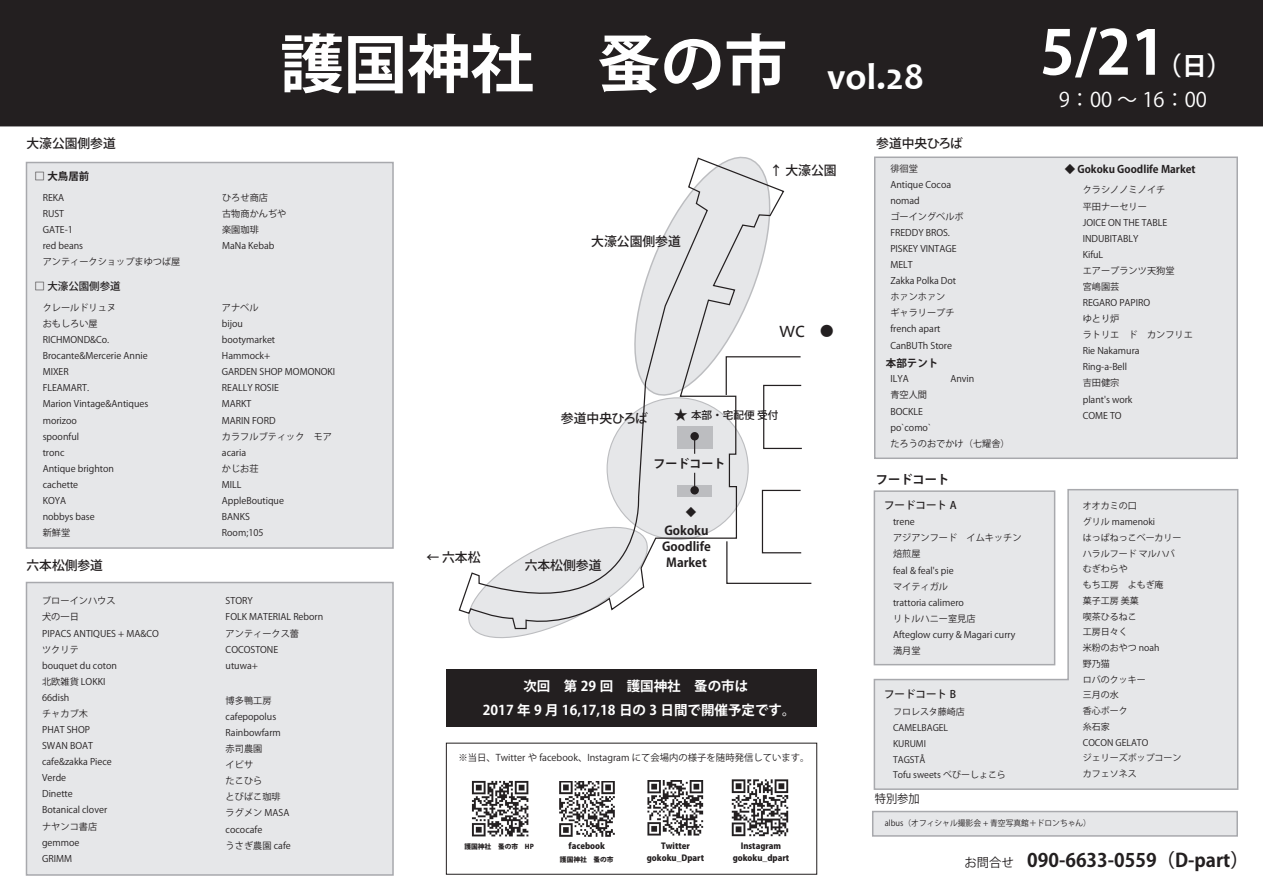
<style>
.page{position:relative;width:1263px;height:893px;background:#fff}
.page>*{position:absolute;margin:0;border:0;box-sizing:border-box;transform-origin:0 0}
.t1{font:700 63.45px "Koz Go Pro";color:#fff}
.t2{font:700 60.6px "Koz Go Pr 6 N";color:#fff}
.t3{font:700 25.2px "Koz Go Pr 6 N";color:#fff}
.t4{font:20.4px "Koz Go Pr 6 N";color:#231f20}
.t5{font:20.25px "Koz Go Pro";color:#fff}
.t6{font:700 18.6px "Koz Go Pro";color:#231f20}
.t7{font:700 13.5px/23.7px "Koz Go Pr 6 N";color:#fff;text-align:center}
.t8{font:13.5px "Koz Go Pr 6 N";color:#231f20}
.t9{font:500 12.9px "Koz Go Pro";color:#231f20}
.t10{font:500 12.75px "Koz Go Pro";color:#231f20}
.t11{font:700 12.3px/15.8px "Koz Go Pr 6 N";color:#231f20;text-align:center}
.t12{font:700 12.3px "Koz Go Pro";color:#231f20}
.t13{font:700 12px "Koz Go Pro";color:#231f20}
.t14{font:11.7px "Koz Go Pro";color:#231f20;scale:.96 1}
.t15{font:500 10.65px "Koz Go Pr 6 N";color:#231f20}
.t16{font:700 10.5px "Koz Go Pr 6 N";color:#231f20}
.t17{font:500 10.5px "Koz Go Pr 6 N";color:#231f20}
.t18{font:500 10.5px "Koz Go Pro";color:#231f20}
.t19{font:700 10.5px "Koz Go Pro";color:#231f20}
.t20{font:9.3px "Koz Go Pr 6 N";color:#231f20}
.t21{font:9.15px/16px "Koz Go Pr 6 N";color:#231f20}
.t22{font:9px/15.8px "Koz Go Pr 6 N";color:#231f20}
.t23{font:800 8.4px "Koz Go Pr 6 N";color:#231f20}
.t24{font:8.1px "Koz Go Pr 6 N";color:#231f20;scale:.96 1}
.t25{font:800 6.75px "Koz Go Pr 6 N";color:#231f20}
.s1{font-family:"Candara";font-size:37.8px}
.s2{font-family:"Koz Go Pr 6 N";font-weight:700}
.s3{font-weight:400;font-size:13.95px}
.s4{font-weight:400;font-size:12.45px}
</style>
<div class="page">
<hr style="left:0;top:126px;width:1263px;height:1px;background:#231f20">
<svg style="left:473px;top:630px;width:72px;height:9px"></svg>
<svg style="left:458px;top:419px;width:291px;height:211px"></svg>
<svg style="left:726px;top:489px;width:86px;height:96px"></svg>
<div style="left:446px;top:743px;width:371px;height:132px;border:1px solid #231f20"></div>
<div style="left:446px;top:669px;width:371px;height:57px;background:#231f20"></div>
<svg style="left:627px;top:156px;width:175px;height:298px"></svg>
<div style="left:690px;top:432px;width:9px;height:8px;background:#231f20;border-radius:50%"></div>
<svg style="left:694px;top:473px;width:1px;height:13px"></svg>
<div style="left:690px;top:486px;width:9px;height:8px;background:#231f20;border-radius:50%"></div>
<div style="left:874px;top:157px;width:364px;height:302px;background:#e6e7e9;border:2px solid #a8a9ad"></div>
<div style="left:872px;top:811px;width:366px;height:26px;background:#e6e7e9;border:2px solid #a8a9ad"></div>
<div style="left:873px;top:489px;width:366px;height:301px;background:#e6e7e9"></div>
<div style="left:26px;top:162px;width:368px;height:387px;background:#e6e7e9;border:2px solid #a8a9ad"></div>
<div style="left:25px;top:581px;width:369px;height:295px;background:#e6e7e9"></div>
<img style="left:559px;top:781px;width:55px;height:55px">
<img style="left:648px;top:781px;width:55px;height:55px">
<img style="left:732px;top:780px;width:56px;height:56px">
<img style="left:471px;top:780px;width:58px;height:57px">
<div style="left:0;top:0;width:1263px;height:126px;background:#231f20"></div>
<h3 class="t10" style="left:26px;top:136px;width:91px">大濠公園側参道</h3>
<h1 class="t1" style="left:280px;top:23px;width:645px">護国神社　蚤の市 <span class="s1">vol.28</span></h1>
<h2 class="t2" style="left:1040px;top:18px;width:127px">5/21</h2>
<h3 class="t3" style="left:1156px;top:51px;width:77px">（日）</h3>
<h3 class="t5" style="left:1059px;top:86px;width:150px">9：00 ～ 16：00</h3>
<h3 class="t10" style="left:876px;top:136px;width:88px">参道中央ひろば</h3>
<p class="t16" style="left:35px;top:170px;width:56px">□ 大鳥居前</p>
<p class="t21" style="left:43px;top:189px;width:139px">REKA<br>RUST<br>GATE-1<br>red beans<br>アンティークショップまゆつば屋</p>
<p class="t18" style="left:35px;top:279px;width:88px"><span class="s2">□</span> 大濠公園側参道</p>
<p class="t21" style="left:222px;top:189px;width:66px">ひろせ商店<br>古物商かんぢや楽園珈琲<br>MaNa Kebab</p>
<p class="t21" style="left:43px;top:300px;width:107px">クレールドリュヌ<br>おもしろい屋<br>RICHMOND&amp;Co.<br>Brocante&amp;Mercerie Annie<br>MIXER<br>FLEAMART.<br>Marion Vintage&amp;Antiques morizoo<br>spoonful<br>tronc<br>Antique brighton cachette<br>KOYA<br>nobbys base<br>新鮮堂</p>
<p class="t21" style="left:222px;top:300px;width:115px">アナベル<br>bijou<br>bootymarket<br>Hammock+<br>GARDEN SHOP MOMONOKI<br>REALLY ROSIE<br>MARKT<br>MARIN FORD<br>カラフルブティック　モアacaria<br>かじお荘<br>MILL<br>AppleBoutique<br>BANKS<br>Room;105</p>
<h3 class="t10" style="left:26px;top:557px;width:78px">六本松側参道</h3>
<p class="t21" style="left:42px;top:593px;width:118px">ブローインハウス<br>犬の一日<br>PIPACS ANTIQUES + MA&amp;COツクリテ<br>bouquet du coton<br>北欧雑貨 LOKKI<br>66dish<br>チャカブ木<br>PHAT SHOP<br>SWAN BOAT<br>cafe&amp;zakka Piece<br>Verde<br>Dinette<br>Botanical clover<br>ナヤンコ書店<br>gemmoe<br>GRIMM</p>
<p class="t21" style="left:226px;top:593px;width:99px">STORY<br>FOLK MATERIAL Rebornアンティークス蕾<br>COCOSTONE<br>utuwa+</p>
<p class="t21" style="left:226px;top:693px;width:67px">博多鴨工房cafepopolus<br>Rainbowfarm赤司農園<br>イビサ<br>たこひら<br>とびばこ珈琲ラグメン MASA cococafe<br>うさぎ農園 cafe</p>
<h3 class="t9" style="left:591px;top:233px;width:91px">大濠公園側参道</h3>
<h3 class="t9" style="left:770px;top:162px;width:68px">↑ 大濠公園</h3>
<h3 class="t4" style="left:779px;top:318px;width:28px">wc</h3>
<h3 class="t8" style="left:820px;top:323px;width:15px">●</h3>
<h3 class="t9" style="left:561px;top:410px;width:89px">参道中央ひろば</h3>
<p class="t15" style="left:674px;top:409px;width:106px"><span class="s3">★</span> 本部・宅配便 受付</p>
<h3 class="t13" style="left:653px;top:456px;width:73px">フードコート</h3>
<p class="t16" style="left:686px;top:506px;width:12px">◆</p>
<h3 class="t9" style="left:426px;top:549px;width:56px">← 六本松</h3>
<h3 class="t9" style="left:525px;top:557px;width:78px">六本松側参道</h3>
<h3 class="t11" style="left:664px;top:523px;width:45px">Gokoku</h3>
<h3 class="t11" style="left:662px;top:539px;width:50px">Goodlife<br>Market</h3>
<h3 class="t7" style="left:483px;top:675px;width:314px">次回　第 29 回　護国神社　蚤の市は<br>2017 年 9 月 16,17,18 日の 3 日間で開催予定です。</h3>
<p class="t20" style="left:458px;top:752px;width:353px">※当日、Twitter や facebook、Instagram にて会場内の様子を随時発信しています。</p>
<p class="t25" style="left:464px;top:842px;width:71px">護国神社　蚤の市　HP</p>
<p class="t23" style="left:569px;top:841px;width:38px">facebook</p>
<p class="t25" style="left:560px;top:856px;width:55px">護国神社　蚤の市</p>
<p class="t23" style="left:661px;top:841px;width:30px">Twitter</p>
<p class="t23" style="left:741px;top:841px;width:42px">Instagram</p>
<p class="t23" style="left:647px;top:853px;width:59px">gokoku_Dpart</p>
<p class="t23" style="left:733px;top:853px;width:58px">gokoku_dpart</p>
<p class="t21" style="left:890px;top:160px;width:75px">徘徊堂<br>Antique Cocoa nomad<br>ゴーイングベルボ<br>FREDDY BROS.<br>PISKEY VINTAGE<br>MELT<br>Zakka Polka Dotホァンホァン<br>ギャラリープチfrench apart<br>CanBUTh Store</p>
<p class="t19" style="left:886px;top:356px;width:54px">本部テント</p>
<p class="t21" style="left:890px;top:371px;width:121px">ILYA<br>青空人間<br>BOCKLE<br>po`como`<br>たろうのおでかけ（七耀舎）</p>
<p class="t21" style="left:950px;top:371px;width:25px">Anvin</p>
<h3 class="t12" style="left:876px;top:471px;width:75px">フードコート</h3>
<p class="t21" style="left:893px;top:514px;width:130px">trene<br>アジアンフード　イムキッチン焙煎屋<br>feal &amp; feal's pie<br>マイティガル<br>trattoria calimero<br>リトルハニー室見店<br>Afteglow curry &amp; Magari curry満月堂</p>
<p class="t17" style="left:884px;top:499px;width:74px">フードコート A</p>
<p class="t17" style="left:884px;top:688px;width:73px">フードコート B</p>
<p class="t22" style="left:893px;top:704px;width:114px">フロレスタ藤崎店<br>CAMELBAGEL<br>KURUMI<br>TAGSTÅ<br>Tofu sweets べびーしょこら</p>
<p class="t16" style="left:1065px;top:164px;width:132px">◆ Gokoku Goodlife Market</p>
<p class="t21" style="left:1083px;top:182px;width:112px">クラシノノミノイチ<br>平田ナーセリー<br>JOICE ON THE TABLE<br>INDUBITABLY<br>KifuL<br>エアープランツ天狗堂<br>宮嶋園芸<br>REGARO PAPIRO<br>ゆとり炉<br>ラトリエ　ド　カンフリエ<br>Rie Nakamura<br>Ring-a-Bell<br>吉田健宗<br>plant's work<br>COME TO</p>
<p class="t22" style="left:1083px;top:498px;width:100px">オオカミの口<br>グリル mamenoki<br>はっぱねっこベーカリーハラルフード マルハバむぎわらや<br>もち工房　よもぎ庵<br>菓子工房 美菓<br>喫茶ひるねこ<br>工房日々く<br>米粉のおやつ noah<br>野乃猫<br>ロバのクッキー<br>三月の水<br>香心ポーク<br>糸石家<br>COCON GELATO<br>ジェリーズポップコーンカフェソネス</p>
<p class="t14" style="left:875px;top:791px;width:49px">特別参加</p>
<p class="t24" style="left:885px;top:818px;width:216px">albus（オフィシャル撮影会 + 青空写真館＋ドロンちゃん）</p>
<h3 class="t6" style="left:964px;top:848px;width:286px"><span class="s4">お問合せ</span> 090-6633-0559（D-part）</h3>
</div>
